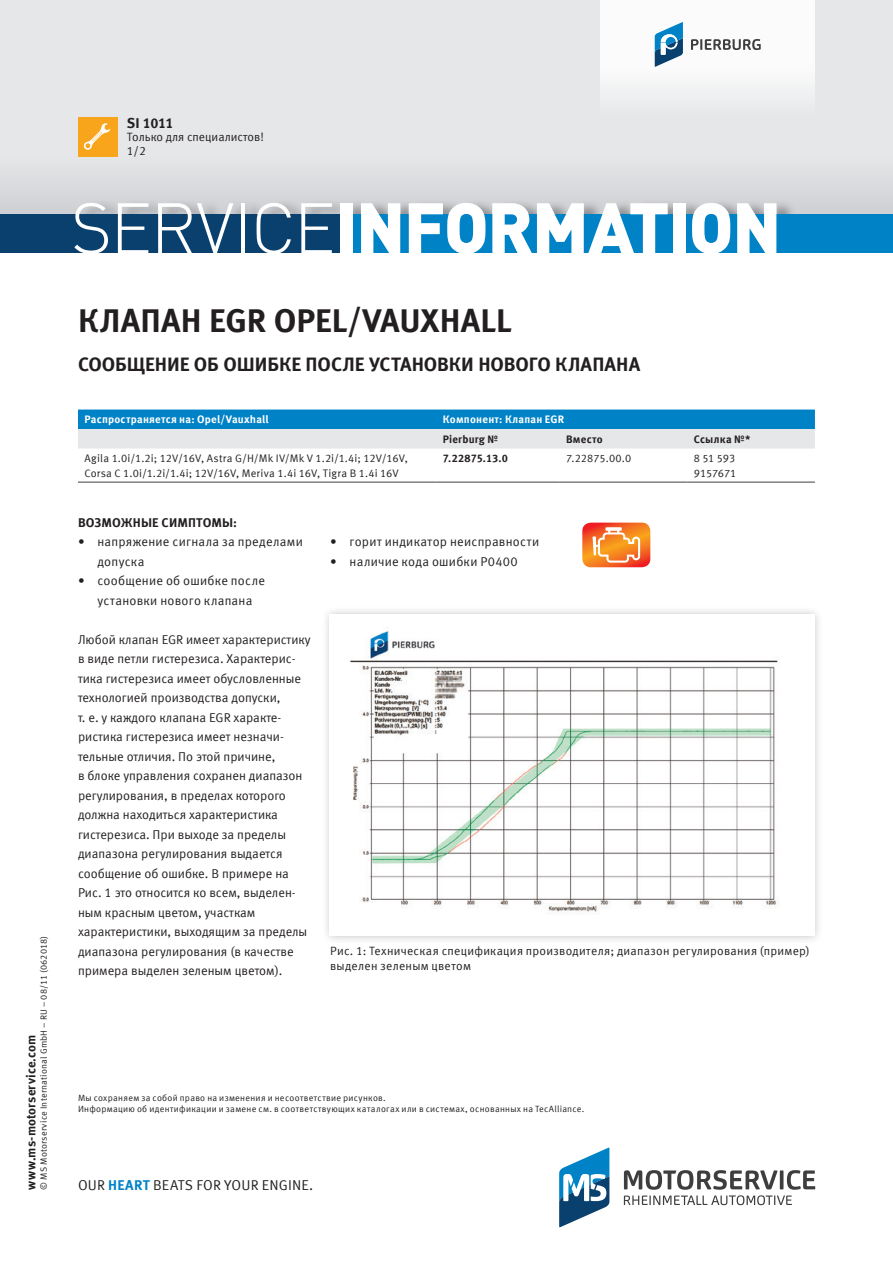
<style>
.page{position:relative;width:893px;height:1263px;background:#fff}
.page>*{position:absolute;margin:0;border:0;box-sizing:border-box;transform-origin:0 0}
.t1{font:900 70.5px "DIN Pro";letter-spacing:-.025em;color:#fff}
.t2{font:700 33px "Meta Offc Pro";letter-spacing:.005em;color:#231f20}
.t3{font:700 19.5px "Meta Offc Pro";letter-spacing:-.005em;color:#231f20}
.t4{font:14.25px "Meta Offc Pro Norm";letter-spacing:.01em;color:#231f20}
.t5{font:700 14.25px "Meta Offc Pro";letter-spacing:-.025em;color:#231f20}
.t6{font:12.75px/19.5px "Meta Offc Pro Norm";color:#231f20}
.t7{font:12.75px "Meta Offc Pro Norm";letter-spacing:.02em;color:#231f20}
.t8{font:700 12.75px "Meta Offc Pro";letter-spacing:.01em;color:#231f20}
.t9{font:12px/14.7px "Meta Offc Pro Norm";letter-spacing:.02em;color:#231f20}
.t10{font:12px "Meta Offc Pro Norm";color:#231f20}
.t11{font:10.8px/14.7px "Meta Offc Pro Norm";letter-spacing:.015em;color:#231f20}
.t12{font:700 10.8px "Meta Offc Pro";letter-spacing:.02em;color:#fff}
.t13{font:700 10.8px "Meta Offc Pro";letter-spacing:.015em;color:#231f20}
.t14{font:10.8px/14.7px "Meta Offc Pro Norm";letter-spacing:-.015em;color:#231f20}
.t15{font:9px/10.5px "Meta Offc Pro Norm";letter-spacing:.03em;color:#231f20}
.s1{font-weight:300}
.s2{font-family:"Meta Offc Pro";font-weight:700;color:#0082c7}
</style>
<div class="page">
<div style="left:0;top:0;width:893px;height:224px;background:#e6e7e9"></div>
<div style="left:0;top:156px;width:893px;height:58px;background:#dcdee0"></div>
<div style="left:77px;top:198px;width:719px;height:16px;background:#231f20;opacity:.4"></div>
<div style="left:0;top:214px;width:893px;height:39px;background:#09406e"></div>
<div style="left:347px;top:214px;width:546px;height:39px;background:#0082c7"></div>
<div style="left:78px;top:117px;width:39px;height:39px;background:#f9a51b"></div>
<svg style="left:83px;top:123px;width:27px;height:27px"></svg>
<div style="left:600px;top:0;width:215px;height:117px;background:linear-gradient(to bottom,#fff,#edeeef)"></div>
<svg style="left:691px;top:39px;width:70px;height:11px"></svg>
<svg style="left:655px;top:22px;width:28px;height:45px"></svg>
<svg style="left:559px;top:1147px;width:50px;height:80px"></svg>
<svg style="left:624px;top:1170px;width:191px;height:35px"></svg>
<div style="left:321px;top:606px;width:503px;height:339px;background:#231f20;opacity:.25"></div>
<div style="left:330px;top:614px;width:485px;height:322px;background:#fff"></div>
<img style="left:350px;top:631px;width:429px;height:282px">
<svg style="left:582px;top:523px;width:68px;height:44px;background:#f58842"></svg>
<svg style="left:78px;top:410px;width:737px;height:38px;background:#72b4d7"></svg>
<hr style="left:78px;top:482px;width:358px;height:1px;background:#3e3e3f">
<hr style="left:436px;top:482px;width:124px;height:1px;background:#3e3e3f">
<hr style="left:560px;top:482px;width:127px;height:1px;background:#3e3e3f">
<hr style="left:687px;top:482px;width:128px;height:1px;background:#3e3e3f">
<p class="t15" style="left:38px;top:1189px;width:255px;rotate:-90deg">© MS Motorservice International GmbH – RU – 08/11 (062018)</p>
<p class="t8" style="left:21px;top:1189px;width:156px;rotate:-90deg">www.ms-motorservice.com</p>
<p class="t5" style="left:127px;top:112px;width:48px">SI 1011</p>
<p class="t10" style="left:127px;top:128px;width:139px">Тoлько для спeциaлиcтoв!</p>
<p class="t9" style="left:127px;top:143px;width:21px">1/2</p>
<h1 class="t1" style="left:71px;top:180px;width:712px"><span class="s1">SERVICE</span>INFORMATION</h1>
<h2 class="t2" style="left:78px;top:294px;width:435px">КЛАПАН EGR OPEL/VAUXHALL</h2>
<h3 class="t3" style="left:78px;top:348px;width:564px">СООБЩЕНИЕ ОБ ОШИБКЕ ПОСЛЕ УСТАНОВКИ НОВОГО КЛАПАНА</h3>
<p class="t12" style="left:84px;top:411px;width:186px">Распространяется на: Opel/Vauxhall</p>
<p class="t12" style="left:443px;top:411px;width:123px">Компонент: Клапан EGR</p>
<p class="t13" style="left:443px;top:430px;width:57px">Pierburg №</p>
<p class="t13" style="left:566px;top:430px;width:38px">Вместо</p>
<p class="t13" style="left:694px;top:430px;width:58px">Ссылка №*</p>
<p class="t11" style="left:84px;top:450px;width:325px">Agila 1.0i/1.2i; 12V/16V, Astra G/H/Mk IV/Mk V 1.2i/1.4i; 12V/16V,<br>Corsa C 1.0i/1.2i/1.4i; 12V/16V, Meriva 1.4i 16V, Tigra B 1.4i 16V</p>
<p class="t13" style="left:443px;top:450px;width:67px">7.22875.13.0</p>
<p class="t11" style="left:566px;top:450px;width:67px">7.22875.00.0</p>
<p class="t14" style="left:694px;top:450px;width:44px">8 51 593<br>9157671</p>
<p class="t8" style="left:78px;top:512px;width:161px">ВОЗМОЖНЫЕ СИМПТОМЫ:</p>
<p class="t6" style="left:97px;top:531px;width:207px;text-indent:-19px">• напряжение сигнала за пределами допуска</p>
<p class="t6" style="left:78px;top:570px;width:189px;text-align:center">• сообщение об ошибке после установки нового клапана</p>
<p class="t7" style="left:330px;top:532px;width:211px">• горит индикатор неисправности</p>
<p class="t7" style="left:330px;top:551px;width:189px">• наличие кода ошибки P0400</p>
<p class="t6" style="left:78px;top:629px;width:234px">Любой клапан EGR имеет характеристику в виде петли гистерезиса. Характерис&shy;тика гистерезиса имеет обусловленные технологией производства допуски,<br>т. е. у каждого клапана EGR характе&shy;ристика гистерезиса имеет незначи&shy;тельные отличия. По этой причине,<br>в блоке управления сохранен диапазон регулирования, в пределах которого должна находиться характеристика гистерезиса. При выходе за пределы диапазона регулирования выдается сообщение об ошибке. В примере на Рис. 1 это относится ко всем, выделен&shy;ным красным цветом, участкам характеристики, выходящим за пределы диапазона регулирования (в качестве примера выделен зеленым цветом).</p>
<p class="t9" style="left:330px;top:943px;width:481px">Рис. 1: Техническая спецификация производителя; диапазон регулирования (пример) выделен зеленым цветом</p>
<p class="t15" style="left:78px;top:1092px;width:508px">Мы сохраняем за собой право на изменения и несоответствие рисунков.<br>Информацию об идентификации и замене см. в соответствующих каталогах или в системах, основанных на TecAlliance.</p>
<p class="t4" style="left:78px;top:1174px;width:237px">OUR <span class="s2">HEART</span> BEATS FOR YOUR ENGINE.</p>
</div>
